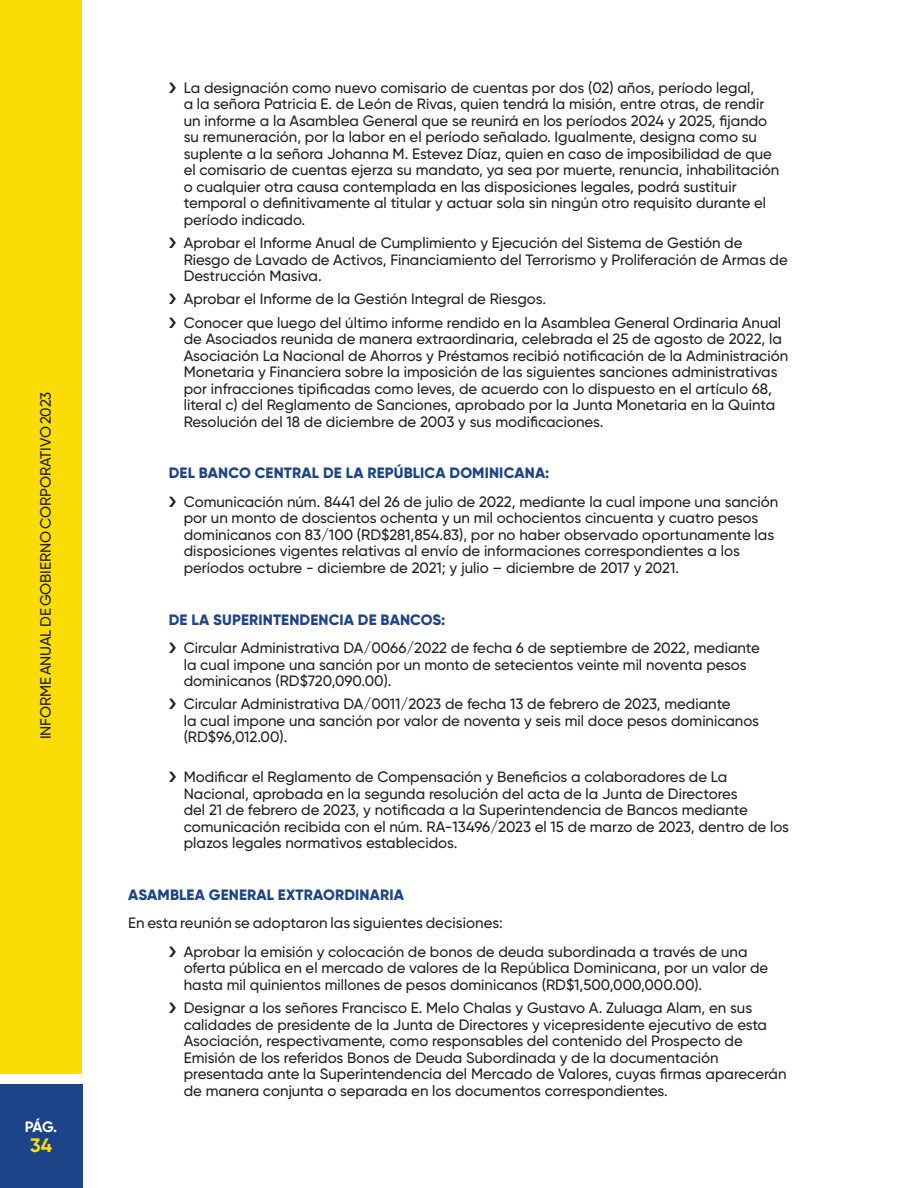
<style>
.page{position:relative;width:918px;height:1188px;background:#fff}
.page>*{position:absolute;margin:0;border:0;box-sizing:border-box;transform-origin:0 0}
.t1{font:700 19.5px "Gilroy";color:#fadd06}
.Body_Text{font:500 15px/16.5px "Gilroy";color:#231f20}
.Subtitulos{font:800 15px "Gilroy";letter-spacing:.01em;color:#1d4389}
.t2{font:700 15px "Gilroy";color:#fff}
</style>
<div class="page">
<div style="left:0;top:0;width:82px;height:1074px;background:#fadd06"></div>
<div style="left:0;top:1084px;width:82px;height:104px;background:#1d4389"></div>
<p class="Body_Text" style="left:37px;top:739px;width:349px;rotate:-90deg">INFORME ANUAL DE GOBIERNO CORPORATIVO 2023</p>
<p class="t2" style="left:25px;top:1118px;width:34px">PÁG.</p>
<h1 class="t1" style="left:30px;top:1133px;width:23px">34</h1>
<p class="Body_Text" style="left:184px;top:79px;width:597px">La designación como nuevo comisario de cuentas por dos (02) años, período legal,<br>a la señora Patricia E. de León de Rivas, quien tendrá la misión, entre otras, de rendir un informe a la Asamblea General que se reunirá en los períodos 2024 y 2025, fijando su remuneración, por la labor en el período señalado. Igualmente, designa como su suplente a la señora Johanna M. Estevez Díaz, quien en caso de imposibilidad de que el comisario de cuentas ejerza su mandato, ya sea por muerte, renuncia, inhabilitación o cualquier otra causa contemplada en las disposiciones legales, podrá sustituir temporal o definitivamente al titular y actuar sola sin ningún otro requisito durante el período indicado.</p>
<p class="Body_Text" style="left:184px;top:235px;width:606px">Aprobar el Informe Anual de Cumplimiento y Ejecución del Sistema de Gestión de<br>Riesgo de Lavado de Activos, Financiamiento del Terrorismo y Proliferación de Armas de<br>Destrucción Masiva.</p>
<p class="Body_Text" style="left:184px;top:291px;width:364px">Aprobar el Informe de la Gestión Integral de Riesgos.</p>
<p class="Body_Text" style="left:184px;top:314px;width:606px">Conocer que luego del último informe rendido en la Asamblea General Ordinaria Anual de Asociados reunida de manera extraordinaria, celebrada el 25 de agosto de 2022, la Asociación La Nacional de Ahorros y Préstamos recibió notificación de la Administración Monetaria y Financiera sobre la imposición de las siguientes sanciones administrativas por infracciones tipificadas como leves, de acuerdo con lo dispuesto en el artículo 68, literal c) del Reglamento de Sanciones, aprobado por la Junta Monetaria en la Quinta Resolución del 18 de diciembre de 2003 y sus modificaciones.</p>
<p class="Subtitulos" style="left:169px;top:464px;width:382px">DEL BANCO CENTRAL DE LA REPÚBLICA DOMINICANA:</p>
<p class="Body_Text" style="left:184px;top:493px;width:596px">Comunicación núm. 8441 del 26 de julio de 2022, mediante la cual impone una sanción por un monto de doscientos ochenta y un mil ochocientos cincuenta y cuatro pesos dominicanos con 83/100 (RD$281,854.83), por no haber observado oportunamente las disposiciones vigentes relativas al envío de informaciones correspondientes a los períodos octubre - diciembre de 2021; y julio – diciembre de 2017 y 2021.</p>
<p class="Subtitulos" style="left:169px;top:610px;width:278px">DE LA SUPERINTENDENCIA DE BANCOS:</p>
<p class="Body_Text" style="left:184px;top:640px;width:578px">Circular Administrativa DA/0066/2022 de fecha 6 de septiembre de 2022, mediante la cual impone una sanción por un monto de setecientos veinte mil noventa pesos dominicanos (RD$720,090.00).</p>
<p class="Body_Text" style="left:184px;top:696px;width:577px">Circular Administrativa DA/0011/2023 de fecha 13 de febrero de 2023, mediante<br>la cual impone una sanción por valor de noventa y seis mil doce pesos dominicanos (RD$96,012.00).</p>
<p class="Body_Text" style="left:184px;top:769px;width:607px">Modificar el Reglamento de Compensación y Beneficios a colaboradores de La Nacional, aprobada en la segunda resolución del acta de la Junta de Directores<br>del 21 de febrero de 2023, y notificada a la Superintendencia de Bancos mediante comunicación recibida con el núm. RA-13496/2023 el 15 de marzo de 2023, dentro de los plazos legales normativos establecidos.</p>
<p class="Subtitulos" style="left:128px;top:885px;width:277px">ASAMBLEA GENERAL EXTRAORDINARIA</p>
<p class="Body_Text" style="left:128px;top:915px;width:376px">En esta reunión se adoptaron las siguientes decisiones:</p>
<p class="Body_Text" style="left:184px;top:943px;width:586px">Aprobar la emisión y colocación de bonos de deuda subordinada a través de una oferta pública en el mercado de valores de la República Dominicana, por un valor de hasta mil quinientos millones de pesos dominicanos (RD$1,500,000,000.00).</p>
<p class="Body_Text" style="left:184px;top:1000px;width:604px">Designar a los señores Francisco E. Melo Chalas y Gustavo A. Zuluaga Alam, en sus calidades de presidente de la Junta de Directores y vicepresidente ejecutivo de esta Asociación, respectivamente, como responsables del contenido del Prospecto de Emisión de los referidos Bonos de Deuda Subordinada y de la documentación presentada ante la Superintendencia del Mercado de Valores, cuyas firmas aparecerán de manera conjunta o separada en los documentos correspondientes.</p>
</div>
